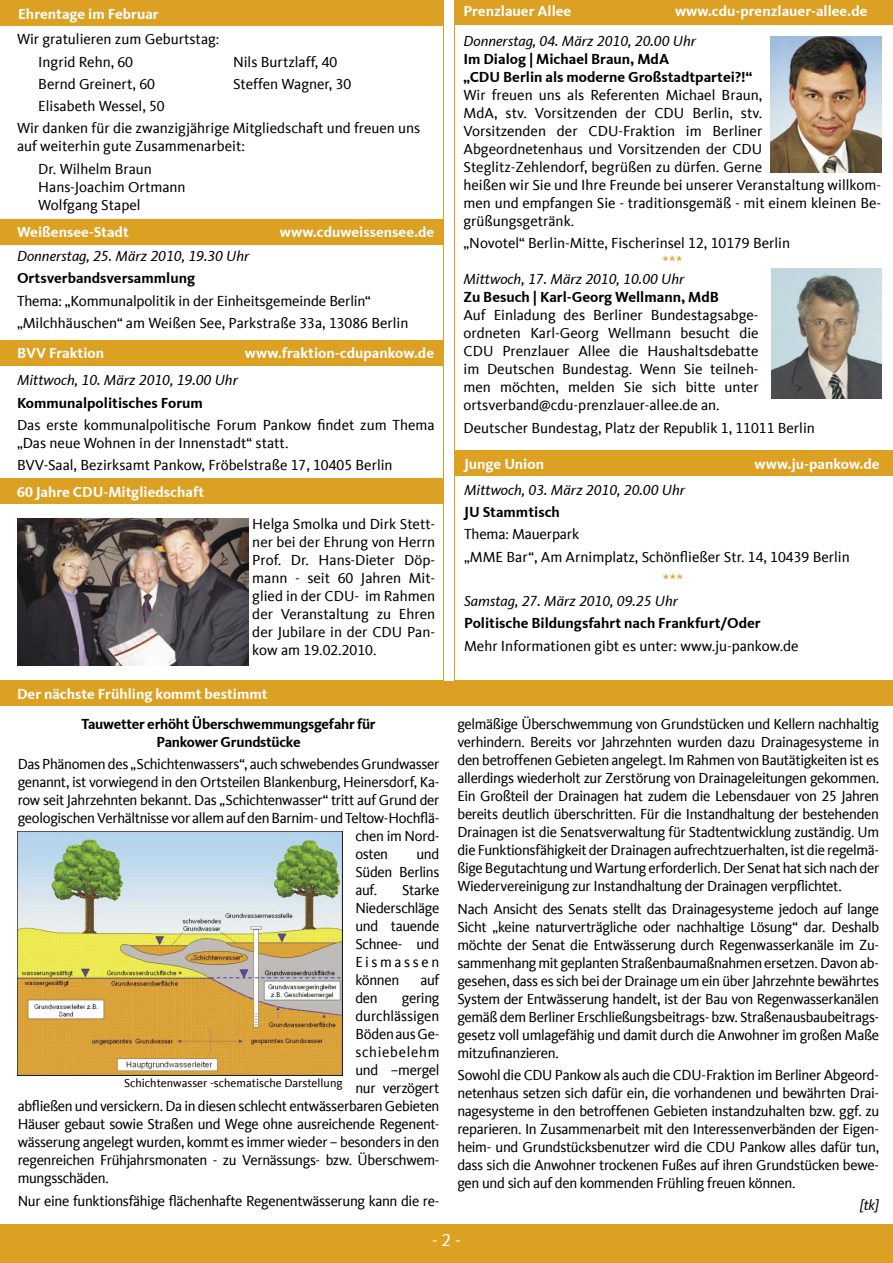
<style>
.page{position:relative;width:893px;height:1263px;background:#fff}
.page>*{position:absolute;margin:0;border:0;box-sizing:border-box;transform-origin:0 0}
.t1{font:18px "CDU Kievit Tab";color:#fff}
.t2{font:15px/18px "CDU Kievit Tab";letter-spacing:-.005em;color:#000;text-align:justify}
.t3{font:15px "CDU Kievit Tab";letter-spacing:-.025em;color:#000}
.t4{font:700 15px "CDU Kievit Tab";color:#fff}
.t5{font:700 15px/18px "CDU Kievit Tab";color:#000}
.t6{font:italic 15px "CDU Kievit Tab";color:#000}
.t7{font:700 15px/18px "CDU Kievit Tab";letter-spacing:-.02em;color:#000;text-align:center}
.t8{font:15px "CDU Kievit Tab";letter-spacing:.045em;color:#000}
.t9{font:15px "CDU Kievit Tab";color:#dca022}
.t10{font:12px "CDU Kievit Tab";color:#000}
</style>
<div class="page">
<div style="left:0;top:478px;width:449px;height:26px;background:#dca022"></div>
<div style="left:0;top:340px;width:449px;height:26px;background:#dca022"></div>
<div style="left:0;top:219px;width:449px;height:25px;background:#dca022"></div>
<div style="left:0;top:0;width:443px;height:26px;background:#dca022"></div>
<div style="left:445px;top:451px;width:448px;height:25px;background:#dca022"></div>
<div style="left:0;top:680px;width:893px;height:26px;background:#dca022"></div>
<div style="left:0;top:1225px;width:893px;height:38px;background:#dca022"></div>
<div style="left:445px;top:0;width:448px;height:25px;background:#dca022"></div>
<div style="left:444px;top:0;width:10px;height:680px;background:#fff"></div>
<hr style="left:454px;top:0;width:1px;height:680px;background:#dca022">
<hr style="left:443px;top:0;width:1px;height:680px;background:#dca022">
<img style="left:771px;top:36px;width:110px;height:137px">
<img style="left:771px;top:268px;width:111px;height:131px">
<img style="left:17px;top:831px;width:326px;height:244px">
<img style="left:17px;top:519px;width:231px;height:146px">
<p class="t4" style="left:18px;top:5px;width:142px">Ehrentage im Februar</p>
<p class="t2" style="left:17px;top:31px;width:204px">Wir gratulieren zum Geburtstag:</p>
<p class="t2" style="left:38px;top:53px;width:96px">Ingrid Rehn, 60</p>
<p class="t2" style="left:233px;top:53px;width:106px">Nils Burtzlaff, 40</p>
<p class="t2" style="left:38px;top:75px;width:118px">Bernd Greinert, 60</p>
<p class="t2" style="left:233px;top:75px;width:120px">Steffen Wagner, 30</p>
<p class="t2" style="left:38px;top:97px;width:128px">Elisabeth Wessel, 50</p>
<p class="t2" style="left:17px;top:120px;width:405px">Wir danken für die zwanzigjährige Mitgliedschaft und freuen uns auf weiterhin gute Zusammenarbeit:</p>
<p class="t2" style="left:38px;top:160px;width:115px">Dr. Wilhelm Braun</p>
<p class="t2" style="left:38px;top:178px;width:149px">Hans-Joachim Ortmann</p>
<p class="t2" style="left:38px;top:196px;width:104px">Wolfgang Stapel</p>
<p class="t4" style="left:17px;top:223px;width:113px">Weißensee-Stadt</p>
<p class="t4" style="left:280px;top:223px;width:156px">www.cduweissensee.de</p>
<p class="t6" style="left:17px;top:247px;width:234px">Donnerstag, 25. März 2010, 19.30 Uhr</p>
<p class="t5" style="left:17px;top:269px;width:180px">Ortsverbandsversammlung</p>
<p class="t2" style="left:17px;top:292px;width:355px">Thema: „Kommunalpolitik in der Einheitsgemeinde Berlin“</p>
<p class="t2" style="left:17px;top:314px;width:393px">„Milchhäuschen“ am Weißen See, Parkstraße 33a, 13086 Berlin</p>
<p class="t4" style="left:17px;top:344px;width:88px">BVV Fraktion</p>
<p class="t4" style="left:245px;top:344px;width:191px">www.fraktion-cdupankow.de</p>
<p class="t6" style="left:17px;top:372px;width:223px">Mittwoch, 10. März 2010, 19.00 Uhr</p>
<p class="t5" style="left:17px;top:394px;width:187px">Kommunalpolitisches Forum</p>
<p class="t2" style="left:17px;top:416px;width:419px">Das erste kommunalpolitische Forum Pankow findet zum Thema „Das neue Wohnen in der Innenstadt“ statt.</p>
<p class="t2" style="left:17px;top:456px;width:377px">BVV-Saal, Bezirksamt Pankow, Fröbelstraße 17, 10405 Berlin</p>
<p class="t4" style="left:17px;top:483px;width:189px">60 Jahre CDU-Mitgliedschaft</p>
<p class="t2" style="left:252px;top:515px;width:184px">Helga Smolka und Dirk Stett&shy;ner bei der Ehrung von Herrn Prof. Dr. Hans-Dieter Döp&shy;mann - seit 60 Jahren Mit&shy;glied in der CDU- im Rahmen der Veranstaltung zu Ehren der Jubilare in der CDU Pan&shy;kow am 19.02.2010.</p>
<p class="t4" style="left:17px;top:685px;width:252px">Der nächste Frühling kommt bestimmt</p>
<p class="t7" style="left:81px;top:715px;width:296px">Tauwetter erhöht Überschwemmungsgefahr für<br>Pankower Grundstücke</p>
<p class="t3" style="left:18px;top:756px;width:423px">Das Phänomen des „Schichtenwassers“, auch schwebendes Grundwasser</p>
<p class="t3" style="left:18px;top:774px;width:423px">genannt, ist vorwiegend in den Ortsteilen Blankenburg, Heinersdorf, Ka-</p>
<p class="t3" style="left:18px;top:792px;width:423px">row seit Jahrzehnten bekannt. Das „Schichtenwasser“ tritt auf Grund der</p>
<p class="t3" style="left:18px;top:810px;width:423px">geologischen Verhältnisse vor allem auf den Barnim- und Teltow-Hochflä-</p>
<p class="t3" style="left:355px;top:828px;width:86px">chen im Nord-</p>
<p class="t2" style="left:355px;top:845px;width:34px">osten</p>
<p class="t2" style="left:355px;top:845px;width:86px;text-indent:61px">und Süden Berlins auf.</p>
<p class="t2" style="left:355px;top:881px;width:86px;text-indent:47px">Starke Niederschläge und tauende Schnee- und Eismassen können</p>
<p class="t2" style="left:420px;top:971px;width:20px">auf</p>
<p class="t2" style="left:355px;top:989px;width:24px">den</p>
<p class="t2" style="left:402px;top:989px;width:39px">gering</p>
<p class="t2" style="left:355px;top:1007px;width:86px">durchlässigen</p>
<p class="t2" style="left:355px;top:1025px;width:86px">Böden aus Ge-</p>
<p class="t8" style="left:355px;top:1044px;width:86px">schiebelehm</p>
<p class="t3" style="left:355px;top:1062px;width:86px">und –mergel</p>
<p class="t3" style="left:355px;top:1080px;width:86px">nur verzögert</p>
<p class="t3" style="left:18px;top:1098px;width:423px">abfließen und versickern. Da in diesen schlecht entwässerbaren Gebieten</p>
<p class="t3" style="left:18px;top:1116px;width:423px">Häuser gebaut sowie Straßen und Wege ohne ausreichende Regenent-</p>
<p class="t3" style="left:18px;top:1134px;width:423px">wässerung angelegt wurden, kommt es immer wieder – besonders in den</p>
<p class="t3" style="left:18px;top:1152px;width:423px">regenreichen Frühjahrsmonaten - zu Vernässungs- bzw. Überschwem-</p>
<p class="t3" style="left:18px;top:1170px;width:93px">mungsschäden.</p>
<p class="t3" style="left:18px;top:1192px;width:423px">Nur eine funktionsfähige flächenhafte Regenentwässerung kann die re-</p>
<p class="t10" style="left:124px;top:1076px;width:220px">Schichtenwasser -schematische Darstellung</p>
<p class="t4" style="left:463px;top:2px;width:109px">Prenzlauer Allee</p>
<p class="t4" style="left:675px;top:2px;width:194px">www.cdu-prenzlauer-allee.de</p>
<p class="t6" style="left:463px;top:32px;width:234px">Donnerstag, 04. März 2010, 20.00 Uhr</p>
<p class="t5" style="left:463px;top:50px;width:290px">Im Dialog | Michael Braun, MdA<br>„CDU Berlin als moderne Großstadtpartei?!“</p>
<p class="t2" style="left:463px;top:86px;width:419px;text-align:left">Wir freuen uns als Referenten Michael Braun,<br>MdA, stv. Vorsitzenden der CDU Berlin, stv.<br>Vorsitzenden der CDU-Fraktion im Berliner Abgeordnetenhaus und Vorsitzenden der CDU Steglitz-Zehlendorf, begrüßen zu dürfen. Gerne<br>heißen wir Sie und Ihre Freunde bei unserer Veranstaltung willkom&shy;men und empfangen Sie - traditionsgemäß - mit einem kleinen Be&shy;grüßungsgetränk.</p>
<p class="t2" style="left:463px;top:234px;width:328px">„Novotel“ Berlin-Mitte, Fischerinsel 12, 10179 Berlin</p>
<p class="t9" style="left:662px;top:253px;width:22px">***</p>
<p class="t6" style="left:463px;top:270px;width:223px">Mittwoch, 17. März 2010, 10.00 Uhr</p>
<p class="t5" style="left:463px;top:288px;width:257px">Zu Besuch | Karl-Georg Wellmann, MdB</p>
<p class="t2" style="left:463px;top:306px;width:297px">Auf Einladung des Berliner Bundestagsabge&shy;ordneten Karl-Georg Wellmann besucht die CDU Prenzlauer Allee die Haushaltsdebatte im Deutschen Bundestag. Wenn Sie teilneh&shy;men möchten, melden Sie sich bitte unter ortsverband@cdu-prenzlauer-allee.de an.</p>
<p class="t2" style="left:463px;top:419px;width:353px">Deutscher Bundestag, Platz der Republik 1, 11011 Berlin</p>
<p class="t4" style="left:464px;top:455px;width:81px">Junge Union</p>
<p class="t4" style="left:754px;top:455px;width:127px">www.ju-pankow.de</p>
<p class="t6" style="left:464px;top:481px;width:223px">Mittwoch, 03. März 2010, 20.00 Uhr</p>
<p class="t5" style="left:464px;top:503px;width:97px">JU Stammtisch</p>
<p class="t2" style="left:464px;top:526px;width:117px">Thema: Mauerpark</p>
<p class="t2" style="left:464px;top:548px;width:387px">„MME Bar“, Am Arnimplatz, Schönfließer Str. 14, 10439 Berlin</p>
<p class="t9" style="left:663px;top:570px;width:22px">***</p>
<p class="t6" style="left:464px;top:592px;width:216px">Samstag, 27. März 2010, 09.25 Uhr</p>
<p class="t5" style="left:464px;top:614px;width:298px">Politische Bildungsfahrt nach Frankfurt/Oder</p>
<p class="t2" style="left:464px;top:637px;width:336px">Mehr Informationen gibt es unter: www.ju-pankow.de</p>
<p class="t2" style="left:457px;top:716px;width:423px">gelmäßige Überschwemmung von Grundstücken und Kellern nachhaltig verhindern. Bereits vor Jahrzehnten wurden dazu Drainagesysteme in den betroffenen Gebieten angelegt. Im Rahmen von Bautätigkeiten ist es allerdings wiederholt zur Zerstörung von Drainageleitungen gekommen.<br>Ein Großteil der Drainagen hat zudem die Lebensdauer von 25 Jahren bereits deutlich überschritten. Für die Instandhaltung der bestehenden Drainagen ist die Senatsverwaltung für Stadtentwicklung zuständig. Um die Funktionsfähigkeit der Drainagen aufrechtzuerhalten, ist die regelmä&shy;ßige Begutachtung und Wartung erforderlich. Der Senat hat sich nach der Wiedervereinigung zur Instandhaltung der Drainagen verpflichtet.</p>
<p class="t2" style="left:457px;top:900px;width:423px">Nach Ansicht des Senats stellt das Drainagesysteme jedoch auf lange Sicht „keine naturverträgliche oder nachhaltige Lösung“ dar. Deshalb möchte der Senat die Entwässerung durch Regenwasserkanäle im Zu&shy;sammenhang mit geplanten Straßenbaumaßnahmen ersetzen. Davon ab&shy;gesehen, dass es sich bei der Drainage um ein über Jahrzehnte bewährtes System der Entwässerung handelt, ist der Bau von Regenwasserkanälen gemäß dem Berliner Erschließungsbeitrags- bzw. Straßenausbaubeitrags&shy;gesetz voll umlagefähig und damit durch die Anwohner im großen Maße mitzufinanzieren.</p>
<p class="t2" style="left:457px;top:1066px;width:423px">Sowohl die CDU Pankow als auch die CDU-Fraktion im Berliner Abgeord&shy;netenhaus setzen sich dafür ein, die vorhandenen und bewährten Drai&shy;nagesysteme in den betroffenen Gebieten instandzuhalten bzw. ggf. zu reparieren. In Zusammenarbeit mit den Interessenverbänden der Eigen&shy;heim- und Grundstücksbenutzer wird die CDU Pankow alles dafür tun, dass sich die Anwohner trockenen Fußes auf ihren Grundstücken bewe&shy;gen und sich auf den kommenden Frühling freuen können.</p>
<p class="t6" style="left:860px;top:1196px;width:21px">[tk]</p>
<p class="t1" style="left:432px;top:1230px;width:30px">- 2 -</p>
</div>
